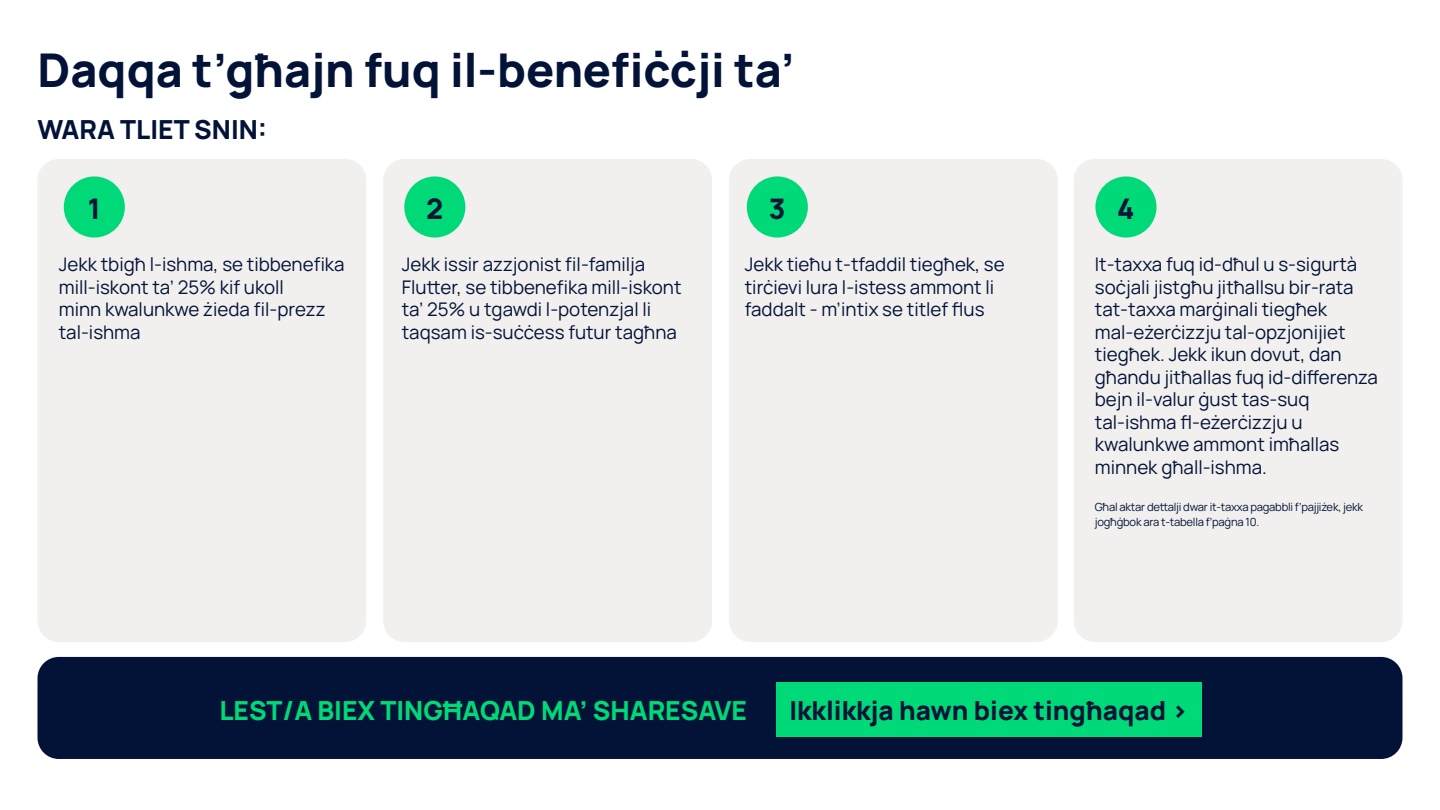
<style>
.page{position:relative;width:1440px;height:810px;background:#fff}
.page>*{position:absolute;margin:0;border:0;box-sizing:border-box;transform-origin:0 0}
.t1{font:200 46.5px "Manrope";color:#031338}
.t2{font:200 28.28px "Manrope";color:#0d1438}
.t3{font:200 26.25px "Manrope";color:#031338}
.t4{font:200 26.25px "Manrope";color:#00d978}
.t5{font:200 18.75px/22.5px "Manrope";color:#031338}
.t6{font:200 11.25px/15px "Manrope";letter-spacing:-.02em;color:#031338}
</style>
<div class="page">
<div style="left:38px;top:159px;width:328px;height:483px;background:#f1f0ee;border-radius:21px"></div>
<div style="left:38px;top:657px;width:1365px;height:102px;background:#031338;border-radius:21px"></div>
<div style="left:383px;top:159px;width:329px;height:483px;background:#f1f0ee;border-radius:21px"></div>
<div style="left:729px;top:159px;width:329px;height:483px;background:#f1f0ee;border-radius:21px"></div>
<div style="left:1074px;top:159px;width:329px;height:483px;background:#f1f0ee;border-radius:21px"></div>
<div style="left:64px;top:176px;width:61px;height:62px;background:#00d978;border-radius:50%"></div>
<div style="left:404px;top:176px;width:61px;height:62px;background:#00d978;border-radius:50%"></div>
<div style="left:1095px;top:176px;width:62px;height:62px;background:#00d978;border-radius:50%"></div>
<div style="left:747px;top:176px;width:61px;height:62px;background:#00d978;border-radius:50%"></div>
<div style="left:776px;top:682px;width:426px;height:55px;background:#00d978"></div>
<h1 class="t1" style="left:38px;top:37px;width:759px">Daqqa t’għajn fuq il-benefiċċji ta’</h1>
<h3 class="t3" style="left:38px;top:111px;width:231px">WARA TLIET SNIN:</h3>
<h2 class="t2" style="left:88px;top:188px;width:14px">1</h2>
<h2 class="t2" style="left:426px;top:188px;width:19px">2</h2>
<h2 class="t2" style="left:769px;top:188px;width:18px">3</h2>
<h2 class="t2" style="left:1117px;top:188px;width:19px">4</h2>
<p class="t5" style="left:59px;top:253px;width:287px">Jekk tbigħ l-ishma, se tibbenefika mill-iskont ta’ 25% kif ukoll<br>minn kwalunkwe żieda fil-prezz tal-ishma</p>
<p class="t5" style="left:402px;top:253px;width:281px">Jekk issir azzjonist fil-familja Flutter, se tibbenefika mill-iskont ta’ 25% u tgawdi l-potenzjal li taqsam is-suċċess futur tagħna</p>
<p class="t5" style="left:745px;top:253px;width:261px">Jekk tieħu t-tfaddil tiegħek, se tirċievi lura l-istess ammont li faddalt - m’intix se titlef flus</p>
<p class="t5" style="left:1095px;top:253px;width:285px">It-taxxa fuq id-dħul u s-sigurtà soċjali jistgħu jitħallsu bir-rata tat-taxxa marġinali tiegħek mal-eżerċizzju tal-opzjonijiet tiegħek. Jekk ikun dovut, dan għandu jitħallas fuq id-differenza bejn il-valur ġust tas-suq tal-ishma fl-eżerċizzju u kwalunkwe ammont imħallas minnek għall-ishma.</p>
<p class="t6" style="left:1095px;top:499px;width:270px">Għal aktar dettalji dwar it-taxxa pagabbli f’pajjiżek, jekk jogħġbok ara t-tabella f’paġna 10.</p>
<h3 class="t4" style="left:219px;top:692px;width:529px">LEST/A BIEX TINGĦAQAD MA’ SHARESAVE</h3>
<h3 class="t3" style="left:789px;top:692px;width:400px">Ikklikkja hawn biex tingħaqad &gt;</h3>
</div>
